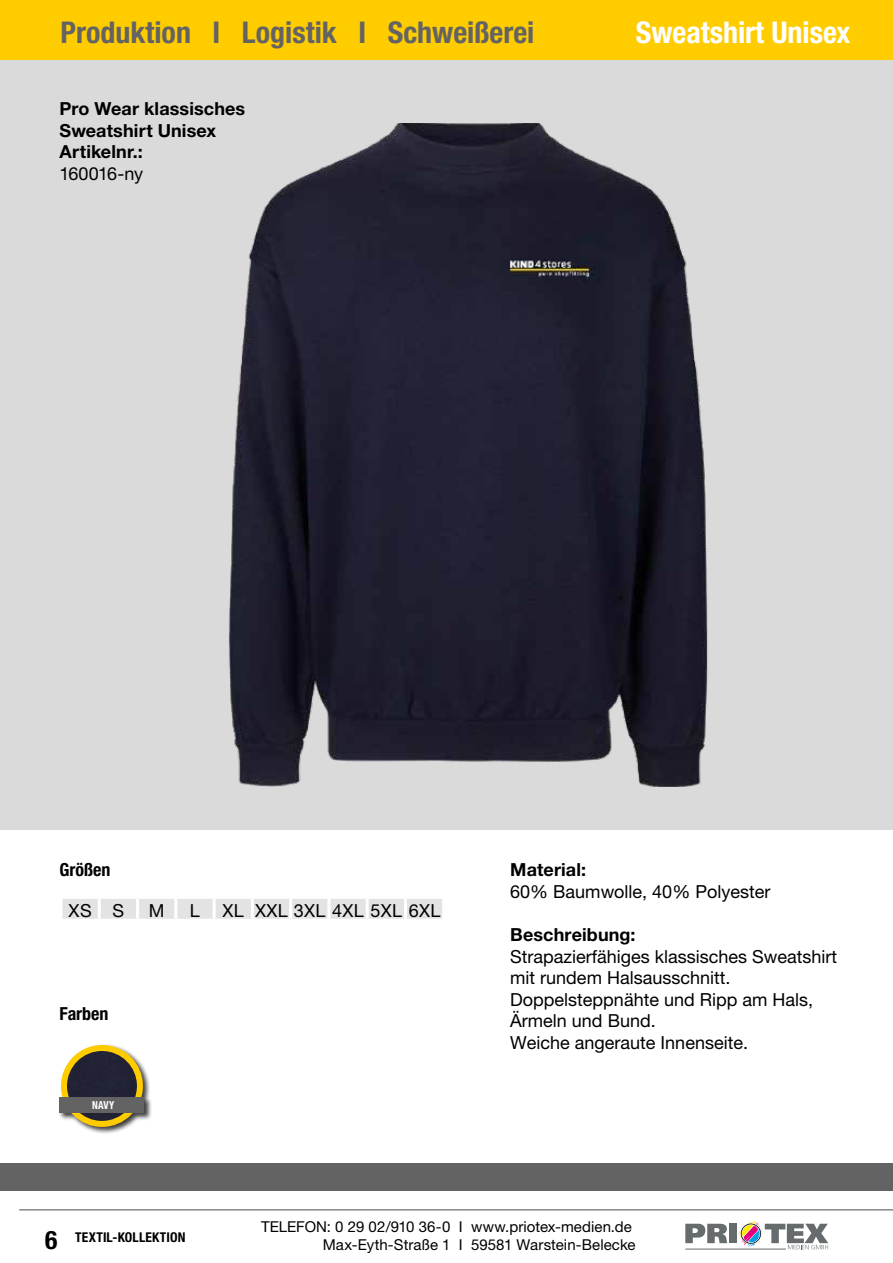
<style>
.page{position:relative;width:893px;height:1263px;background:#fff}
.page>*{position:absolute;margin:0;border:0;box-sizing:border-box;transform-origin:0 0}
.t1{font:700 condensed 30px "Helvetica Neue LT Pro";color:#646363}
.t2{font:700 condensed 30px "Helvetica Neue LT Pro";color:#fff}
.t3{font:18px/21.6px "Helvetica Neue LT Pro";color:#000}
.t4{font:700 18px/21.6px "Helvetica Neue LT Pro";letter-spacing:.005em;color:#000}
.t5{font:18px "Helvetica Neue LT Pro";letter-spacing:.02em;color:#000}
.t6{font:700 condensed 18px "Helvetica Neue LT Pro";color:#000}
.t7{font:18px "Helvetica Neue LT Pro";letter-spacing:-.025em;color:#000}
.t8{font:15px/18px "Helvetica Neue LT Pro";letter-spacing:.005em;color:#000;text-align:right}
.t9{font:700 condensed 13.5px "Helvetica Neue LT Pro";letter-spacing:.015em;color:#000}
.t10{font:700 condensed 10.95px "Helvetica Neue LT Pro";color:#fff;scale:.91 1}
.s1{font-size:25.5px}
</style>
<div class="page">
<div style="left:0;top:58px;width:893px;height:771px;background:#dadada"></div>
<hr style="left:19px;top:1209px;width:874px;height:1px;background:#878787">
<svg style="left:685px;top:1224px;width:42px;height:19px"></svg>
<div style="left:729px;top:1224px;width:8px;height:19px;background:#666b6e"></div>
<hr style="left:685px;top:1249px;width:101px;height:1px;background:#666b6e">
<svg style="left:738px;top:1221px;width:90px;height:28px"></svg>
<div style="left:0;top:1163px;width:893px;height:28px;background:#646363"></div>
<div style="left:0;top:0;width:893px;height:60px;background:#fc0"></div>
<div style="left:58px;top:1043px;width:94px;height:91px;background:#000;opacity:.75"></div>
<img style="left:64px;top:1048px;width:76px;height:76px;border-radius:38px">
<div style="left:61px;top:1045px;width:82px;height:82px;border:6px solid #fc0;border-radius:50%"></div>
<div style="left:60px;top:1097px;width:84px;height:16px;background:#646363"></div>
<div style="left:63px;top:899px;width:379px;height:20px;background:#e3e3e3"></div>
<hr style="left:98px;top:899px;width:3px;height:20px;background:#fff">
<hr style="left:136px;top:899px;width:3px;height:20px;background:#fff">
<hr style="left:174px;top:899px;width:3px;height:20px;background:#fff">
<hr style="left:213px;top:899px;width:3px;height:20px;background:#fff">
<hr style="left:251px;top:899px;width:3px;height:20px;background:#fff">
<hr style="left:289px;top:899px;width:3px;height:20px;background:#fff">
<hr style="left:327px;top:899px;width:3px;height:20px;background:#fff">
<hr style="left:366px;top:899px;width:3px;height:20px;background:#fff">
<hr style="left:404px;top:899px;width:3px;height:20px;background:#fff">
<img style="left:229px;top:124px;width:479px;height:663px">
<h1 class="t1" style="left:61px;top:14px;width:475px">Produktion I Logistik I Schweißerei</h1>
<h1 class="t2" style="left:636px;top:14px;width:216px">Sweatshirt Unisex</h1>
<p class="t4" style="left:60px;top:97px;width:187px">Pro Wear klassisches<br>Sweatshirt Unisex<br>Artikelnr.:</p>
<p class="t7" style="left:60px;top:163px;width:85px">160016-ny</p>
<p class="t6" style="left:59px;top:859px;width:53px">Größen</p>
<p class="t3" style="left:69px;top:900px;width:57px">XS S</p>
<p class="t3" style="left:149px;top:900px;width:17px">M</p>
<p class="t3" style="left:190px;top:900px;width:12px">L</p>
<p class="t5" style="left:223px;top:900px;width:219px">XL XXL 3XL 4XL 5XL 6XL</p>
<p class="t6" style="left:59px;top:1003px;width:51px">Farben</p>
<p class="t10" style="left:92px;top:1098px;width:26px">NAVY</p>
<p class="t4" style="left:510px;top:858px;width:77px">Material:</p>
<p class="t3" style="left:510px;top:880px;width:262px">60% Baumwolle, 40% Polyester</p>
<p class="t4" style="left:510px;top:923px;width:127px">Beschreibung:</p>
<p class="t3" style="left:510px;top:945px;width:328px">Strapazierfähiges klassisches Sweatshirt mit rundem Halsausschnitt.<br>Doppelsteppnähte und Ripp am Hals,<br>Ärmeln und Bund.<br>Weiche angeraute Innenseite.</p>
<p class="t9" style="left:45px;top:1228px;width:142px"><span class="s1">6</span> TEXTIL-KOLLEKTION</p>
<p class="t8" style="left:261px;top:1218px;width:376px">TELEFON: 0 29 02/910 36-0 I www.priotex-medien.de<br>Max-Eyth-Straße 1 I 59581 Warstein-Belecke</p>
</div>
